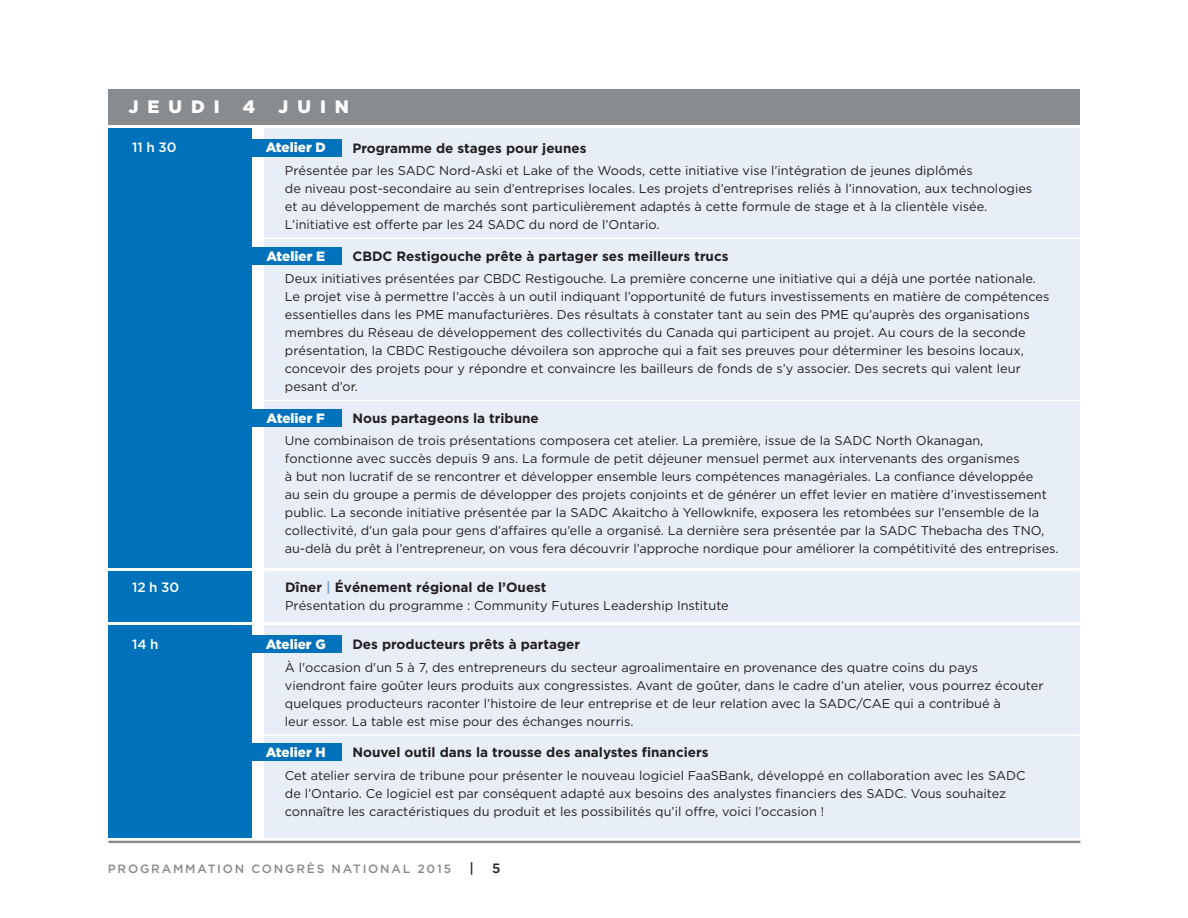
<style>
.page{position:relative;width:1188px;height:918px;background:#fff}
.page>*{position:absolute;margin:0;border:0;box-sizing:border-box;transform-origin:0 0}
.t1{font:900 18px "Gotham HTF";letter-spacing:.5em;color:#fff}
.t2{font:700 13.5px "Gotham HTF";color:#231f20}
.t3{font:900 13.5px "Gotham HTF";color:#fff}
.t4{font:500 13.5px "Gotham";color:#fff}
.t5{font:500 13.5px "Gotham HTF";color:#231f20}
.t6{font:12.75px/18px "Gotham HTF";color:#231f20}
.t7{font:500 12px "Gotham HTF";letter-spacing:.15em;color:#888c8f}
.s1{color:#7ca7d8}
</style>
<div class="page">
<div style="left:108px;top:89px;width:972px;height:36px;background:#888c8f"></div>
<div style="left:108px;top:128px;width:144px;height:710px;background:#0072bc"></div>
<div style="left:264px;top:128px;width:816px;height:710px;background:#e8eef8"></div>
<hr style="left:108px;top:841px;width:972px;height:2px;background:#888c8f">
<hr style="left:262px;top:400px;width:821px;height:1px;background:#fff">
<hr style="left:262px;top:238px;width:821px;height:1px;background:#fff">
<div style="left:244px;top:139px;width:97px;height:18px;background:#0072bc"></div>
<div style="left:244px;top:247px;width:97px;height:18px;background:#0072bc"></div>
<div style="left:244px;top:409px;width:97px;height:18px;background:#0072bc"></div>
<hr style="left:262px;top:734px;width:821px;height:2px;background:#fff">
<div style="left:244px;top:635px;width:97px;height:18px;background:#0072bc"></div>
<hr style="left:107px;top:568px;width:975px;height:3px;background:#fff">
<hr style="left:107px;top:622px;width:975px;height:3px;background:#fff">
<div style="left:244px;top:743px;width:97px;height:18px;background:#0072bc"></div>
<h1 class="t1" style="left:128px;top:97px;width:93px">JEUDI</h1>
<h1 class="t1" style="left:243px;top:97px;width:14px">4</h1>
<h1 class="t1" style="left:278px;top:97px;width:72px">JUIN</h1>
<p class="t4" style="left:132px;top:140px;width:46px">11 h 30</p>
<p class="t3" style="left:266px;top:140px;width:62px">Atelier D</p>
<p class="t2" style="left:352px;top:143px;width:236px">Programme de stages pour jeunes</p>
<p class="t6" style="left:285px;top:162px;width:749px">Présentée par les SADC Nord-Aski et Lake of the Woods, cette initiative vise l’intégration de jeunes diplômés<br>de niveau post-secondaire au sein d’entreprises locales. Les projets d’entreprises reliés à l’innovation, aux technologies et au développement de marchés sont particulièrement adaptés à cette formule de stage et à la clientèle visée.<br>L’initiative est offerte par les 24 SADC du nord de l’Ontario.</p>
<p class="t2" style="left:352px;top:251px;width:378px">CBDC Restigouche prête à partager ses meilleurs trucs</p>
<p class="t6" style="left:285px;top:270px;width:766px">Deux initiatives présentées par CBDC Restigouche. La première concerne une initiative qui a déjà une portée nationale.<br>Le projet vise à permettre l’accès à un outil indiquant l’opportunité de futurs investissements en matière de compétences essentielles dans les PME manufacturières. Des résultats à constater tant au sein des PME qu’auprès des organisations membres du Réseau de développement des collectivités du Canada qui participent au projet. Au cours de la seconde présentation, la CBDC Restigouche dévoilera son approche qui a fait ses preuves pour déterminer les besoins locaux, concevoir des projets pour y répondre et convaincre les bailleurs de fonds de s’y associer. Des secrets qui valent leur pesant d’or.</p>
<p class="t2" style="left:352px;top:413px;width:188px">Nous partageons la tribune</p>
<p class="t6" style="left:285px;top:432px;width:775px">Une combinaison de trois présentations composera cet atelier. La première, issue de la SADC North Okanagan,<br>fonctionne avec succès depuis 9 ans. La formule de petit déjeuner mensuel permet aux intervenants des organismes<br>à but non lucratif de se rencontrer et développer ensemble leurs compétences managériales. La confiance développée<br>au sein du groupe a permis de développer des projets conjoints et de générer un effet levier en matière d’investissement public. La seconde initiative présentée par la SADC Akaitcho à Yellowknife, exposera les retombées sur l’ensemble de la collectivité, d’un gala pour gens d’affaires qu’elle a organisé. La dernière sera présentée par la SADC Thebacha des TNO, au-delà du prêt à l’entrepreneur, on vous fera découvrir l’approche nordique pour améliorer la compétitivité des entreprises.</p>
<p class="t3" style="left:266px;top:248px;width:60px">Atelier E</p>
<p class="t3" style="left:267px;top:410px;width:60px">Atelier F</p>
<p class="t4" style="left:132px;top:579px;width:49px">12 h 30</p>
<p class="t2" style="left:285px;top:582px;width:263px">Dîner <span class="s1">|</span> Événement régional de l’Ouest</p>
<p class="t6" style="left:285px;top:598px;width:445px">Présentation du programme : Community Futures Leadership Institute</p>
<p class="t2" style="left:352px;top:639px;width:229px">Des producteurs prêts à partager</p>
<p class="t6" style="left:285px;top:659px;width:760px">À l'occasion d'un 5 à 7, des entrepreneurs du secteur agroalimentaire en provenance des quatre coins du pays<br>viendront faire goûter leurs produits aux congressistes. Avant de goûter, dans le cadre d’un atelier, vous pourrez écouter quelques producteurs raconter l’histoire de leur entreprise et de leur relation avec la SADC/CAE qui a contribué à<br>leur essor. La table est mise pour des échanges nourris.</p>
<p class="t2" style="left:352px;top:747px;width:358px">Nouvel outil dans la trousse des analystes financiers</p>
<p class="t6" style="left:285px;top:767px;width:742px">Cet atelier servira de tribune pour présenter le nouveau logiciel FaaSBank, développé en collaboration avec les SADC de l’Ontario. Ce logiciel est par conséquent adapté aux besoins des analystes financiers des SADC. Vous souhaitez connaître les caractéristiques du produit et les possibilités qu’il offre, voici l’occasion !</p>
<p class="t4" style="left:132px;top:636px;width:28px">14 h</p>
<p class="t3" style="left:266px;top:636px;width:62px">Atelier G</p>
<p class="t3" style="left:266px;top:745px;width:62px">Atelier H</p>
<p class="t7" style="left:108px;top:865px;width:345px">PROGRAMMATION CONGRÈS NATIONAL 2015</p>
<p class="t5" style="left:469px;top:864px;width:6px">|</p>
<p class="t5" style="left:492px;top:864px;width:10px">5</p>
</div>
